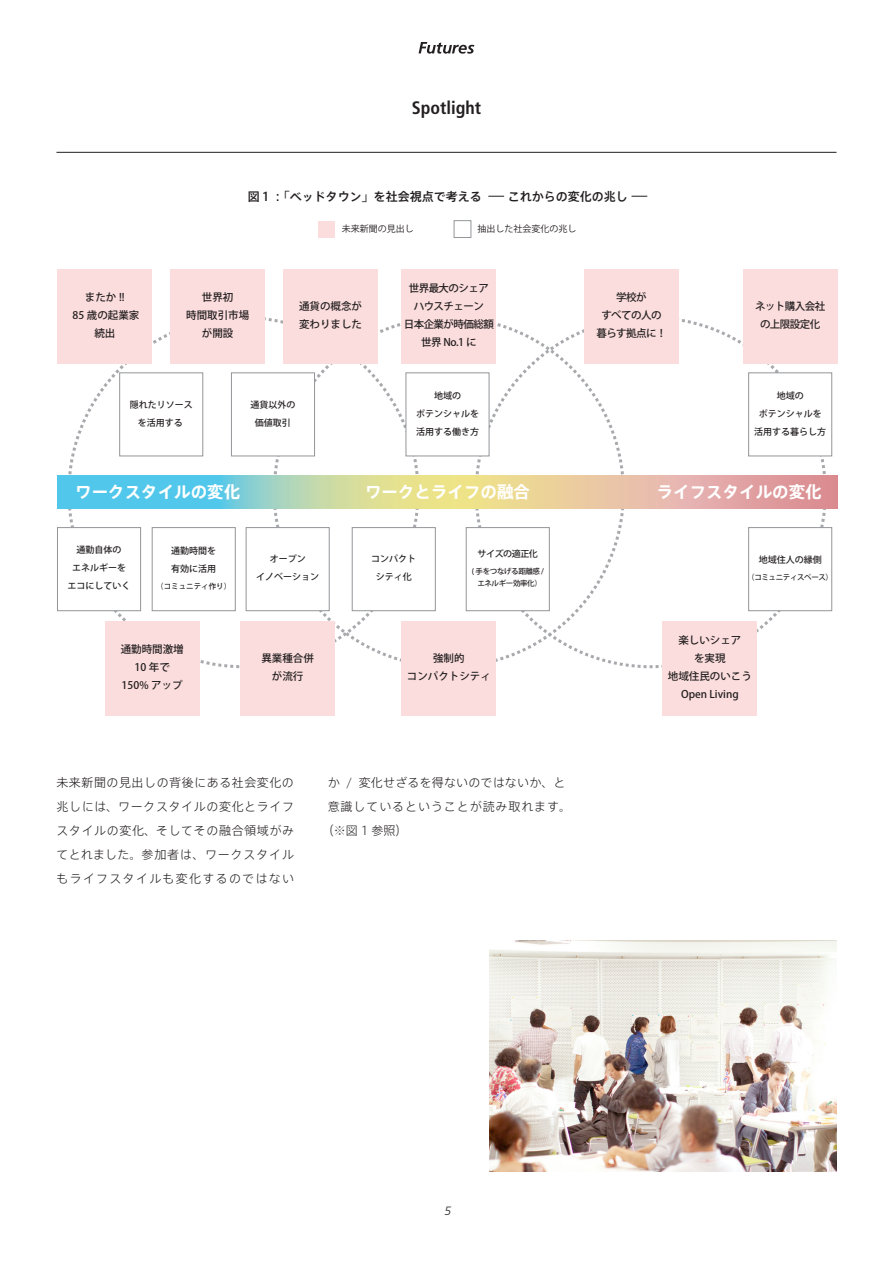
<style>
.page{position:relative;width:893px;height:1263px;background:#fff}
.page>*{position:absolute;margin:0;border:0;box-sizing:border-box;transform-origin:0 0}
.t1{font:700 condensed 18px "Frutiger LT Std";color:#231f20}
.t2{font:700 16.5px "Axis Std";color:#fff}
.t3{font:300 12px/24px "Axis Std";letter-spacing:.07em;color:#231f20;text-align:justify}
.t4{font:500 12px "Axis Std";color:#231f20}
.t5{font:300 12px "Axis Std";letter-spacing:.015em;color:#231f20}
.t6{font:italic 300 12px "Frutiger LT Std";color:#231f20}
.t7{font:500 10.5px/18px "Koz Go Pr 6 N";color:#231f20;text-align:center}
.t8{font:500 10.5px/18px "Koz Go Pr 6 N";letter-spacing:-.05em;color:#231f20;text-align:center}
.t9{font:500 9px/18px "Koz Go Pr 6 N";color:#231f20;text-align:center}
.t10{font:9px "Koz Go Pr 6 N";color:#231f20}
.t11{font:500 9px "Koz Go Pr 6 N";letter-spacing:-.05em;color:#231f20}
.t12{font:500 7.5px/12px "Koz Go Pr 6 N";letter-spacing:-.05em;color:#231f20;text-align:center}
.t13{font:500 7.5px "Koz Go Pr 6 N";color:#231f20}
</style>
<div class="page">
<svg style="left:419px;top:42px;width:55px;height:12px"></svg>
<hr style="left:56px;top:152px;width:780px;height:1px;background:#231f20">
<svg style="left:488px;top:196px;width:16px;height:1px"></svg>
<svg style="left:631px;top:196px;width:16px;height:1px"></svg>
<div style="left:319px;top:221px;width:16px;height:16px;background:#fcdddd"></div>
<div style="left:454px;top:220px;width:17px;height:18px;border:1px solid #939598"></div>
<div style="left:57px;top:269px;width:95px;height:94px;background:#fcdddd"></div>
<div style="left:119px;top:373px;width:84px;height:83px;background:#fff;border:1px solid #939598"></div>
<div style="left:231px;top:373px;width:84px;height:83px;background:#fff;border:1px solid #939598"></div>
<div style="left:406px;top:373px;width:83px;height:83px;background:#fff;border:1px solid #939598"></div>
<div style="left:748px;top:373px;width:84px;height:83px;background:#fff;border:1px solid #939598"></div>
<div style="left:748px;top:527px;width:84px;height:84px;background:#fff;border:1px solid #939598"></div>
<div style="left:466px;top:527px;width:83px;height:84px;background:#fff;border:1px solid #939598"></div>
<div style="left:352px;top:527px;width:83px;height:84px;background:#fff;border:1px solid #939598"></div>
<div style="left:246px;top:527px;width:83px;height:84px;background:#fff;border:1px solid #939598"></div>
<div style="left:152px;top:527px;width:83px;height:84px;background:#fff;border:1px solid #939598"></div>
<div style="left:57px;top:527px;width:84px;height:84px;background:#fff;border:1px solid #939598"></div>
<div style="left:105px;top:621px;width:95px;height:94px;background:#fcdddd"></div>
<div style="left:240px;top:621px;width:95px;height:94px;background:#fcdddd"></div>
<div style="left:402px;top:621px;width:94px;height:94px;background:#fcdddd"></div>
<div style="left:663px;top:621px;width:94px;height:94px;background:#fcdddd"></div>
<div style="left:170px;top:269px;width:95px;height:94px;background:#fcdddd"></div>
<div style="left:283px;top:269px;width:95px;height:94px;background:#fcdddd"></div>
<div style="left:402px;top:269px;width:94px;height:94px;background:#fcdddd"></div>
<div style="left:584px;top:269px;width:95px;height:94px;background:#fcdddd"></div>
<div style="left:743px;top:269px;width:94px;height:94px;background:#fcdddd"></div>
<svg style="left:57px;top:476px;width:780px;height:33px;background:#bbc7b2"></svg>
<img style="left:489px;top:940px;width:347px;height:232px">
<h1 class="t1" style="left:412px;top:97px;width:71px">Spotlight</h1>
<p class="t7" style="left:73px;top:288px;width:68px">またか !!<br>85 歳の起業家続出</p>
<p class="t4" style="left:248px;top:187px;width:235px">図１：「ベッドタウン」を社会視点で考える</p>
<p class="t4" style="left:508px;top:187px;width:121px">これからの変化の兆し</p>
<p class="t10" style="left:342px;top:224px;width:73px">未来新聞の見出し</p>
<p class="t10" style="left:477px;top:224px;width:100px">抽出した社会変化の兆し</p>
<p class="t7" style="left:186px;top:288px;width:64px">世界初<br>時間取引市場が開設</p>
<p class="t7" style="left:299px;top:297px;width:64px;text-align:left">通貨の概念が変わりました</p>
<p class="t8" style="left:404px;top:279px;width:92px">世界最大のシェアハウスチェーン<br>日本企業が時価総額世界 No.1 に</p>
<p class="t8" style="left:596px;top:288px;width:72px">学校が<br>すべての人の暮らす拠点に！</p>
<p class="t8" style="left:755px;top:297px;width:72px">ネット購入会社の上限設定化</p>
<p class="t9" style="left:130px;top:396px;width:64px">隠れたリソースを活用する</p>
<p class="t9" style="left:250px;top:396px;width:46px">通貨以外の価値取引</p>
<p class="t9" style="left:416px;top:387px;width:64px">地域の<br>ポテンシャルを活用する働き方</p>
<p class="t9" style="left:754px;top:387px;width:73px">地域の<br>ポテンシャルを活用する暮らし方</p>
<h2 class="t2" style="left:75px;top:479px;width:166px">ワークスタイルの変化</h2>
<h2 class="t2" style="left:365px;top:479px;width:166px">ワークとライフの融合</h2>
<h2 class="t2" style="left:657px;top:479px;width:167px">ライフスタイルの変化</h2>
<p class="t9" style="left:68px;top:541px;width:64px">通勤自体の<br>エネルギーをエコにしていく</p>
<p class="t9" style="left:171px;top:542px;width:46px;text-align:left">通勤時間を有効に活用</p>
<p class="t13" style="left:156px;top:582px;width:76px">（コミュニティ作り）</p>
<p class="t9" style="left:256px;top:550px;width:64px">オープン<br>イノベーション</p>
<p class="t9" style="left:371px;top:550px;width:46px">コンパクトシティ化</p>
<p class="t11" style="left:478px;top:549px;width:62px">サイズの適正化</p>
<p class="t12" style="left:472px;top:565px;width:74px">( 手をつなげる距離感 /エネルギー効率化）</p>
<p class="t7" style="left:121px;top:640px;width:64px">通勤時間激増<br>10 年で<br>150% アップ</p>
<p class="t7" style="left:261px;top:649px;width:54px">異業種合併が流行</p>
<p class="t7" style="left:407px;top:649px;width:85px">強制的<br>コンパクトシティ</p>
<p class="t3" style="left:56px;top:770px;width:239px">未来新聞の見出しの背後にある社会変化の兆しには、ワークスタイルの変化とライフスタイルの変化、そしてその融合領域がみてとれました。参加者は、ワークスタイルもライフスタイルも変化するのではない</p>
<p class="t5" style="left:328px;top:774px;width:239px">か / 変化せざるを得ないのではないか、と</p>
<p class="t3" style="left:328px;top:794px;width:245px">意識しているということが読み取れます。</p>
<p class="t3" style="left:322px;top:818px;width:87px">（※図 1 参照）</p>
<p class="t9" style="left:759px;top:551px;width:65px">地域住人の縁側</p>
<p class="t12" style="left:747px;top:571px;width:87px">（コミュニティスペース）</p>
<p class="t7" style="left:668px;top:631px;width:85px">楽しいシェア<br>を実現<br>地域住民のいこう<br>Open Living</p>
<p class="t6" style="left:445px;top:1204px;width:8px">5</p>
</div>
